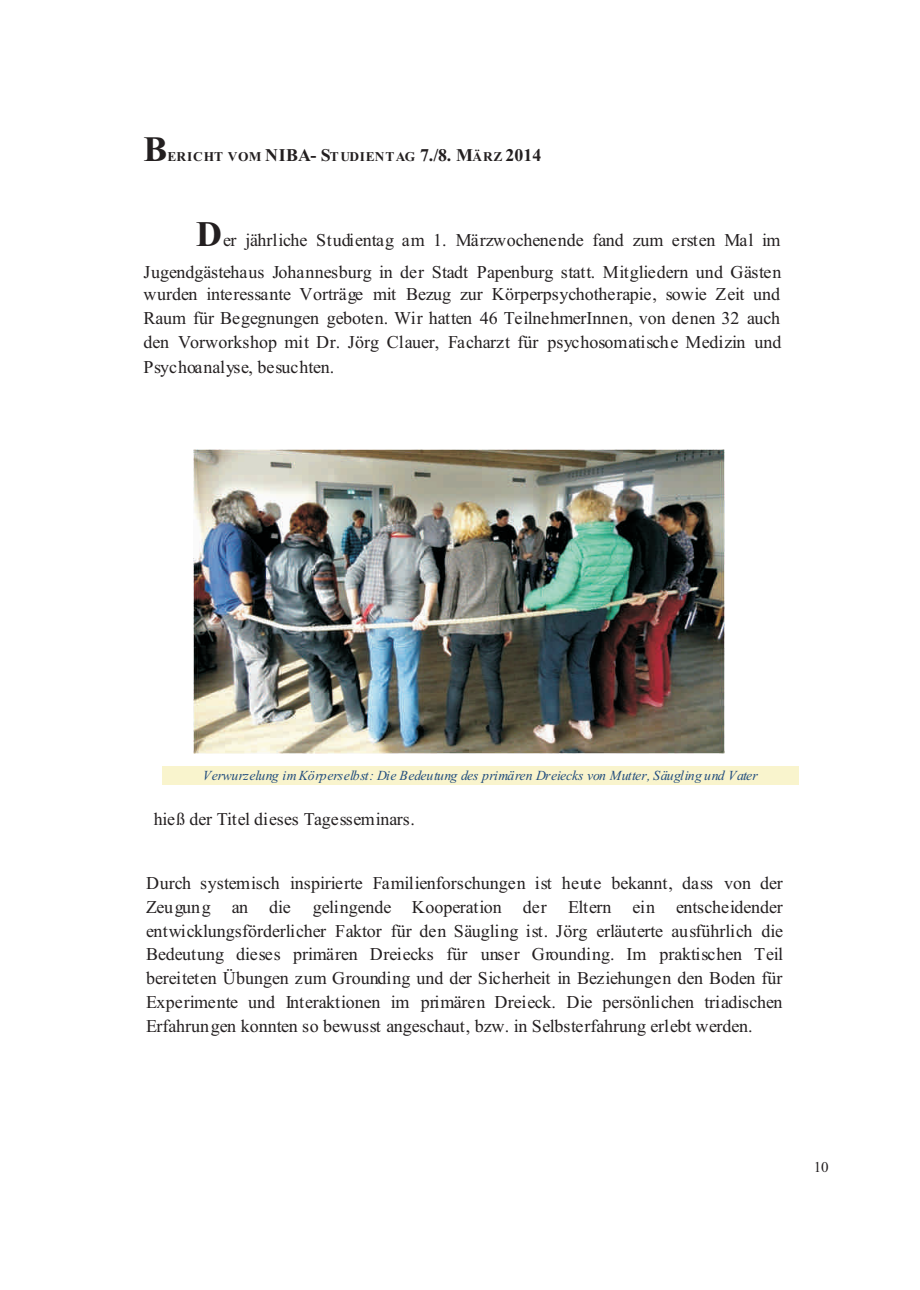
<style>
.page{position:relative;width:920px;height:1290px;background:#fff}
.page>*{position:absolute;margin:0;border:0;box-sizing:border-box;transform-origin:0 0}
.t1{font:700 35.7px "Times New Roman";color:#231f20}
.t2{font:18px/23.7px "Times New Roman";color:#231f20;text-align:justify}
.t3{font:17.85px "Times New Roman";letter-spacing:-.01em;color:#231f20}
.t4{font:15px "Times New Roman";color:#231f20}
.t5{font:italic 13.8px "Times New Roman";color:#1f4b7d}
.t6{font:700 13.35px "Times New Roman";letter-spacing:.06em;color:#231f20}
.s1{font-size:17.85px}
.s2{font-weight:700;font-size:36px}
</style>
<div class="page">
<img style="left:194px;top:449px;width:530px;height:305px">
<div style="left:162px;top:766px;width:637px;height:18px;background:#f9f4cd"></div>
<h1 class="t1" style="left:144px;top:137px;width:25px">B</h1>
<p class="t6" style="left:168px;top:152px;width:375px">ERICHT VOM <span class="s1">NIBA- S</span>TUDIENTAG <span class="s1">7./8. M</span>ÄRZ <span class="s1">2014</span></p>
<p class="t2" style="left:144px;top:226px;width:639px;line-height:31.5px;text-align:right"><span class="s2">D</span>er jährliche Studientag am 1. Märzwochenende fand zum ersten Mal im<br>Jugendgästehaus Johannesburg in der Stadt Papenburg statt. Mitgliedern und Gästen</p>
<p class="t2" style="left:144px;top:284px;width:639px">wurden interessante Vorträge mit Bezug zur Körperpsychotherapie, sowie Zeit und Raum für Begegnungen geboten. Wir hatten 46 TeilnehmerInnen, von denen 32 auch den Vorworkshop mit Dr. Jörg Clauer, Facharzt für psychosomatische Medizin und Psychoanalyse, besuchten.</p>
<p class="t5" style="left:203px;top:770px;width:556px">Verwurzelung im Körperselbst: Die Bedeutung des primären Dreiecks von Mutter, Säugling und Vater</p>
<p class="t3" style="left:154px;top:813px;width:263px">hieß der Titel dieses Tagesseminars.</p>
<p class="t2" style="left:146px;top:873px;width:638px">Durch systemisch inspirierte Familienforschungen ist heute bekannt, dass von der Zeugung an die gelingende Kooperation der Eltern ein entscheidender entwicklungsförderlicher Faktor für den Säugling ist. Jörg erläuterte ausführlich die Bedeutung dieses primären Dreiecks für unser Grounding. Im praktischen Teil bereiteten Übungen zum Grounding und der Sicherheit in Beziehungen den Boden für Experimente und Interaktionen im primären Dreieck. Die persönlichen triadischen Erfahrungen konnten so bewusst angeschaut, bzw. in Selbsterfahrung erlebt werden.</p>
<p class="t4" style="left:814px;top:1161px;width:16px">10</p>
</div>
